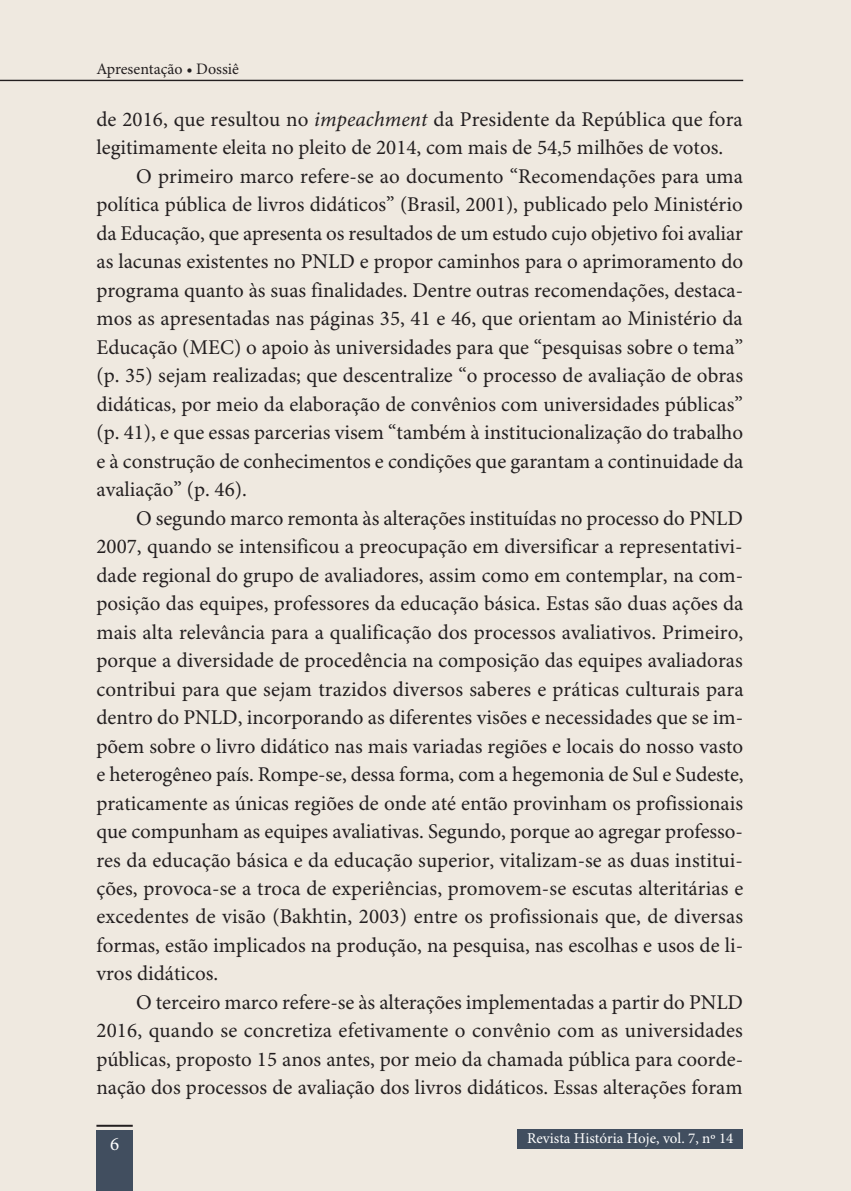
<style>
.page{position:relative;width:851px;height:1191px;background:#fff}
.page>*{position:absolute;margin:0;border:0;box-sizing:border-box;transform-origin:0 0}
.t1{font:21px "Minion Pro";color:#231f20}
.t2{font:19px "Minion Pro";color:#fff}
.t3{font:16px "Minion Pro";color:#231f20}
.t4{font:15px "Minion Pro";color:#fff}
.s1{font-style:italic}
</style>
<div class="page">
<div style="left:0;top:0;width:850px;height:1191px;background:#efe9e0"></div>
<hr style="left:0;top:80px;width:743px;height:1px;background:#231f20">
<div style="left:96px;top:1130px;width:37px;height:61px;background:#414e5f"></div>
<hr style="left:96px;top:1124px;width:37px;height:2px;background:#231f20">
<div style="left:517px;top:1129px;width:226px;height:20px;background:#414e5f"></div>
<p class="t3" style="left:96px;top:59px;width:144px">Apresentação • Dossiê</p>
<p class="t1" style="left:96px;top:107px;width:647px">de 2016, que resultou no <span class="s1">impeachment</span> da Presidente da República que fora</p>
<p class="t1" style="left:96px;top:135px;width:628px">legitimamente eleita no pleito de 2014, com mais de 54,5 milhões de votos.</p>
<p class="t1" style="left:136px;top:164px;width:608px">O primeiro marco refere-se ao documento “Recomendações para uma</p>
<p class="t1" style="left:96px;top:192px;width:647px">política pública de livros didáticos” (Brasil, 2001), publicado pelo Ministério</p>
<p class="t1" style="left:96px;top:220px;width:648px">da Educação, que apresenta os resultados de um estudo cujo objetivo foi avaliar</p>
<p class="t1" style="left:96px;top:249px;width:648px">as lacunas existentes no PNLD e propor caminhos para o aprimoramento do</p>
<p class="t1" style="left:96px;top:277px;width:648px">programa quanto às suas finalidades. Dentre outras recomendações, destaca-</p>
<p class="t1" style="left:96px;top:306px;width:647px">mos as apresentadas nas páginas 35, 41 e 46, que orientam ao Ministério da</p>
<p class="t1" style="left:96px;top:334px;width:648px">Educação (MEC) o apoio às universidades para que “pesquisas sobre o tema”</p>
<p class="t1" style="left:96px;top:363px;width:648px">(p. 35) sejam realizadas; que descentralize “o processo de avaliação de obras</p>
<p class="t1" style="left:96px;top:391px;width:647px">didáticas, por meio da elaboração de convênios com universidades públicas”</p>
<p class="t1" style="left:96px;top:420px;width:648px">(p. 41), e que essas parcerias visem “também à institucionalização do trabalho</p>
<p class="t1" style="left:96px;top:448px;width:648px">e à construção de conhecimentos e condições que garantam a continuidade da</p>
<p class="t1" style="left:96px;top:477px;width:152px">avaliação” (p. 46).</p>
<p class="t1" style="left:136px;top:505px;width:608px">O segundo marco remonta às alterações instituídas no processo do PNLD</p>
<p class="t1" style="left:96px;top:534px;width:647px">2007, quando se intensificou a preocupação em diversificar a representativi-</p>
<p class="t1" style="left:96px;top:562px;width:648px">dade regional do grupo de avaliadores, assim como em contemplar, na com-</p>
<p class="t1" style="left:96px;top:591px;width:648px">posição das equipes, professores da educação básica. Estas são duas ações da</p>
<p class="t1" style="left:96px;top:619px;width:648px">mais alta relevância para a qualificação dos processos avaliativos. Primeiro,</p>
<p class="t1" style="left:96px;top:648px;width:647px">porque a diversidade de procedência na composição das equipes avaliadoras</p>
<p class="t1" style="left:96px;top:676px;width:648px">contribui para que sejam trazidos diversos saberes e práticas culturais para</p>
<p class="t1" style="left:96px;top:705px;width:648px">dentro do PNLD, incorporando as diferentes visões e necessidades que se im-</p>
<p class="t1" style="left:96px;top:733px;width:648px">põem sobre o livro didático nas mais variadas regiões e locais do nosso vasto</p>
<p class="t1" style="left:96px;top:762px;width:648px">e heterogêneo país. Rompe-se, dessa forma, com a hegemonia de Sul e Sudeste,</p>
<p class="t1" style="left:96px;top:790px;width:648px">praticamente as únicas regiões de onde até então provinham os profissionais</p>
<p class="t1" style="left:96px;top:818px;width:648px">que compunham as equipes avaliativas. Segundo, porque ao agregar professo-</p>
<p class="t1" style="left:96px;top:847px;width:648px">res da educação básica e da educação superior, vitalizam-se as duas institui-</p>
<p class="t1" style="left:96px;top:875px;width:648px">ções, provoca-se a troca de experiências, promovem-se escutas alteritárias e</p>
<p class="t1" style="left:96px;top:904px;width:648px">excedentes de visão (Bakhtin, 2003) entre os profissionais que, de diversas</p>
<p class="t1" style="left:96px;top:932px;width:648px">formas, estão implicados na produção, na pesquisa, nas escolhas e usos de li-</p>
<p class="t1" style="left:96px;top:961px;width:123px">vros didáticos.</p>
<p class="t1" style="left:136px;top:989px;width:608px">O terceiro marco refere-se às alterações implementadas a partir do PNLD</p>
<p class="t1" style="left:96px;top:1018px;width:647px">2016, quando se concretiza efetivamente o convênio com as universidades</p>
<p class="t1" style="left:96px;top:1046px;width:648px">públicas, proposto 15 anos antes, por meio da chamada pública para coorde-</p>
<p class="t1" style="left:96px;top:1075px;width:647px">nação dos processos de avaliação dos livros didáticos. Essas alterações foram</p>
<p class="t2" style="left:110px;top:1132px;width:11px">6</p>
<p class="t4" style="left:527px;top:1129px;width:208px">Revista História Hoje, vol. 7, nº 14</p>
</div>
